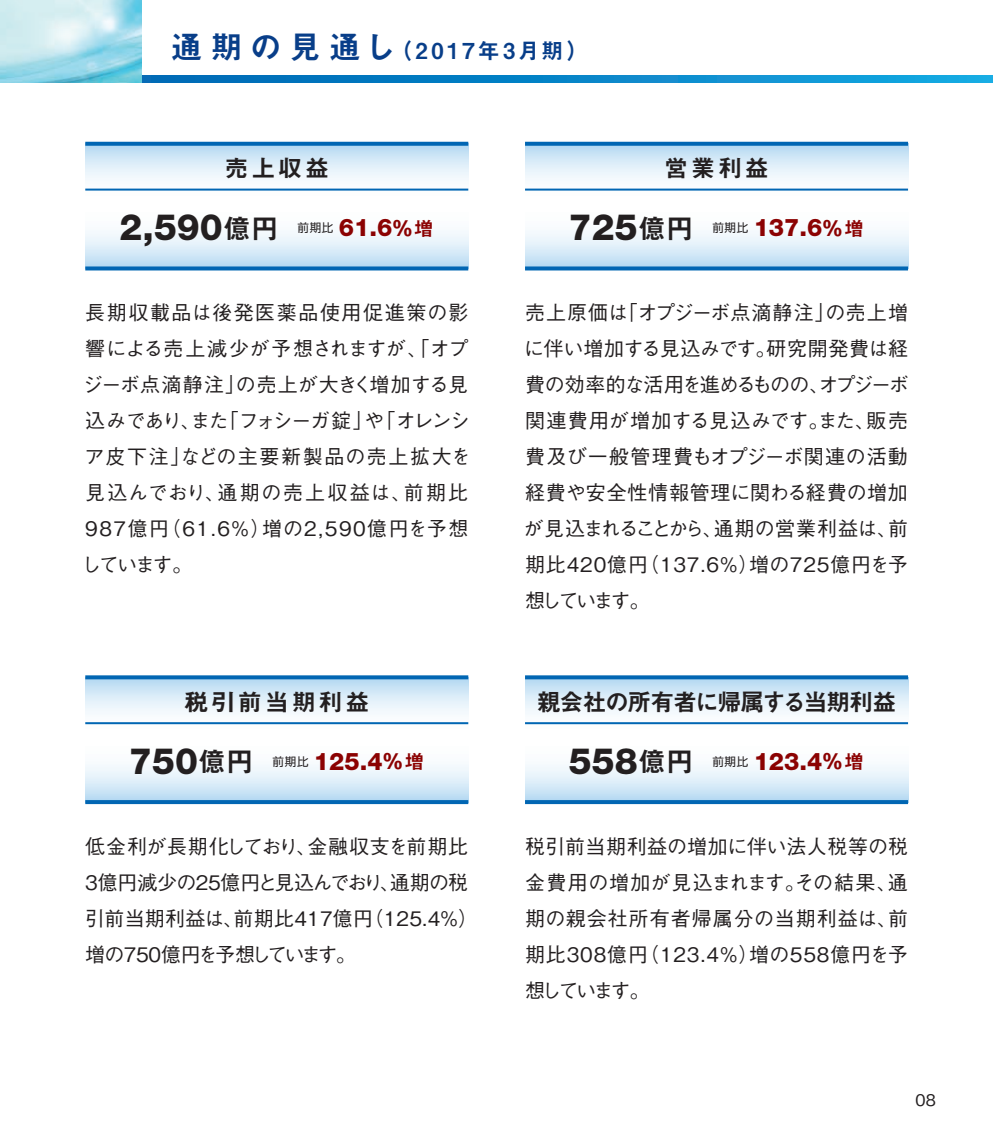
<style>
.page{position:relative;width:993px;height:1134px;background:#fff}
.page>*{position:absolute;margin:0;border:0;box-sizing:border-box;transform-origin:0 0}
.t1{font:800 36.4px "Helvetica Neue LT Std";color:#231f20}
.t2{font:800 24.2px "Helvetica Neue LT Std";color:#8b0202}
.t3{font:24px "Midashi Go Pro MB31";letter-spacing:-.06em;color:#231f20}
.t4{font:24px "Midashi Go Pro MB31";letter-spacing:-.035em;color:#231f20}
.t5{font:24px "Midashi Go Pro MB31";letter-spacing:.12em;color:#231f20}
.t6{font:22px "Midashi Go Pro MB31";letter-spacing:.15em;color:#083e89}
.t7{font:500 20px/36px "Gothic BBB Pro";letter-spacing:.015em;color:#231f20;text-align:justify}
.t8{font:500 20px/36px "Gothic BBB Pro";letter-spacing:.055em;color:#231f20}
.t9{font:500 20px/36px "Gothic BBB Pro";letter-spacing:-.01em;color:#231f20}
.t10{font:500 16px "Gothic BBB Pro";color:#231f20}
.s1{font-size:32px}
.s2{font-family:"Midashi Go Pro MB31";font-weight:400;font-size:28px}
.s3{font-family:"Shin Go Pro";font-weight:400;font-size:11.6px;color:#231f20}
.s4{font-family:"Gothic MB101 Pro";font-weight:700;font-size:20px}
.s5{font-family:"Midashi Go Pro MB31";font-weight:400;font-size:20px}
</style>
<div class="page">
<svg style="left:142px;top:75px;width:850px;height:7px;background:#0886c9"></svg>
<img style="left:0;top:0;width:142px;height:82px">
<svg style="left:85px;top:146px;width:383px;height:120px"></svg>
<hr style="left:85px;top:189px;width:383px;height:2px;background:#0166b3">
<svg style="left:85px;top:266px;width:383px;height:4px;background:#1673ba"></svg>
<svg style="left:85px;top:142px;width:383px;height:4px;background:#0b6db6"></svg>
<svg style="left:525px;top:146px;width:382px;height:120px"></svg>
<hr style="left:525px;top:189px;width:382px;height:2px;background:#0166b3">
<svg style="left:525px;top:266px;width:382px;height:4px;background:#1673ba"></svg>
<svg style="left:525px;top:142px;width:382px;height:4px;background:#0b6db6"></svg>
<svg style="left:85px;top:679px;width:383px;height:121px"></svg>
<hr style="left:85px;top:722px;width:383px;height:2px;background:#0166b3">
<svg style="left:85px;top:800px;width:383px;height:4px;background:#0468b4"></svg>
<svg style="left:85px;top:675px;width:383px;height:4px;background:#1773b9"></svg>
<svg style="left:525px;top:679px;width:382px;height:121px"></svg>
<hr style="left:525px;top:722px;width:382px;height:2px;background:#0166b3">
<svg style="left:525px;top:800px;width:382px;height:4px;background:#0468b4"></svg>
<svg style="left:525px;top:675px;width:382px;height:4px;background:#1773b9"></svg>
<p class="t6" style="left:170px;top:33px;width:419px"><span class="s1">通期の見通し</span>（2017年3月期）</p>
<p class="t4" style="left:224px;top:149px;width:106px">売上収益</p>
<p class="t4" style="left:664px;top:149px;width:106px">営業利益</p>
<h1 class="t1" style="left:120px;top:205px;width:161px">2,590<span class="s2">億円</span></h1>
<p class="t2" style="left:297px;top:213px;width:138px"><span class="s3">前期比</span> 61.6<span class="s4">％</span><span class="s5">増</span></p>
<h1 class="t1" style="left:568px;top:205px;width:126px">725<span class="s2">億円</span></h1>
<p class="t2" style="left:712px;top:213px;width:153px"><span class="s3">前期比</span> 137.6<span class="s4">％</span><span class="s5">増</span></p>
<p class="t8" style="left:81px;top:292px;width:391px">長期収載品は後発医薬品使用促進策の影響による売上減少が予想されますが、「オプジーボ点滴静注」の売上が大きく増加する見込みであり、また「フォシーガ錠」や「オレンシア皮下注」などの主要新製品の売上拡大を見込んでおり、通期の売上収益は、前期比<br>987億円（61.6％）増の2,590億円を予想しています。</p>
<p class="t5" style="left:184px;top:683px;width:187px">税引前当期利益</p>
<p class="t7" style="left:523px;top:292px;width:387px">売上原価は「オプジーボ点滴静注」の売上増に伴い増加する見込みです。研究開発費は経費の効率的な活用を進めるものの、オプジーボ関連費用が増加する見込みです。また、販売費及び一般管理費もオプジーボ関連の活動経費や安全性情報管理に関わる経費の増加が見込まれることから、通期の営業利益は、前期比420億円（137.6％）増の725億円を予想しています。</p>
<p class="t3" style="left:536px;top:683px;width:361px">親会社の所有者に帰属する当期利益</p>
<h1 class="t1" style="left:129px;top:739px;width:126px">750<span class="s2">億円</span></h1>
<p class="t2" style="left:272px;top:747px;width:153px"><span class="s3">前期比</span> 125.4<span class="s4">％</span><span class="s5">増</span></p>
<h1 class="t1" style="left:568px;top:739px;width:126px">558<span class="s2">億円</span></h1>
<p class="t2" style="left:712px;top:747px;width:153px"><span class="s3">前期比</span> 123.4<span class="s4">％</span><span class="s5">増</span></p>
<p class="t9" style="left:85px;top:826px;width:395px">低金利が長期化しており、金融収支を前期比<br>3億円減少の25億円と見込んでおり、通期の税引前当期利益は、前期比417億円（125.4％）増の750億円を予想しています。</p>
<p class="t7" style="left:525px;top:826px;width:384px">税引前当期利益の増加に伴い法人税等の税金費用の増加が見込まれます。その結果、通期の親会社所有者帰属分の当期利益は、前期比308億円（123.4％）増の558億円を予想しています。</p>
<p class="t10" style="left:915px;top:1087px;width:22px">08</p>
</div>
